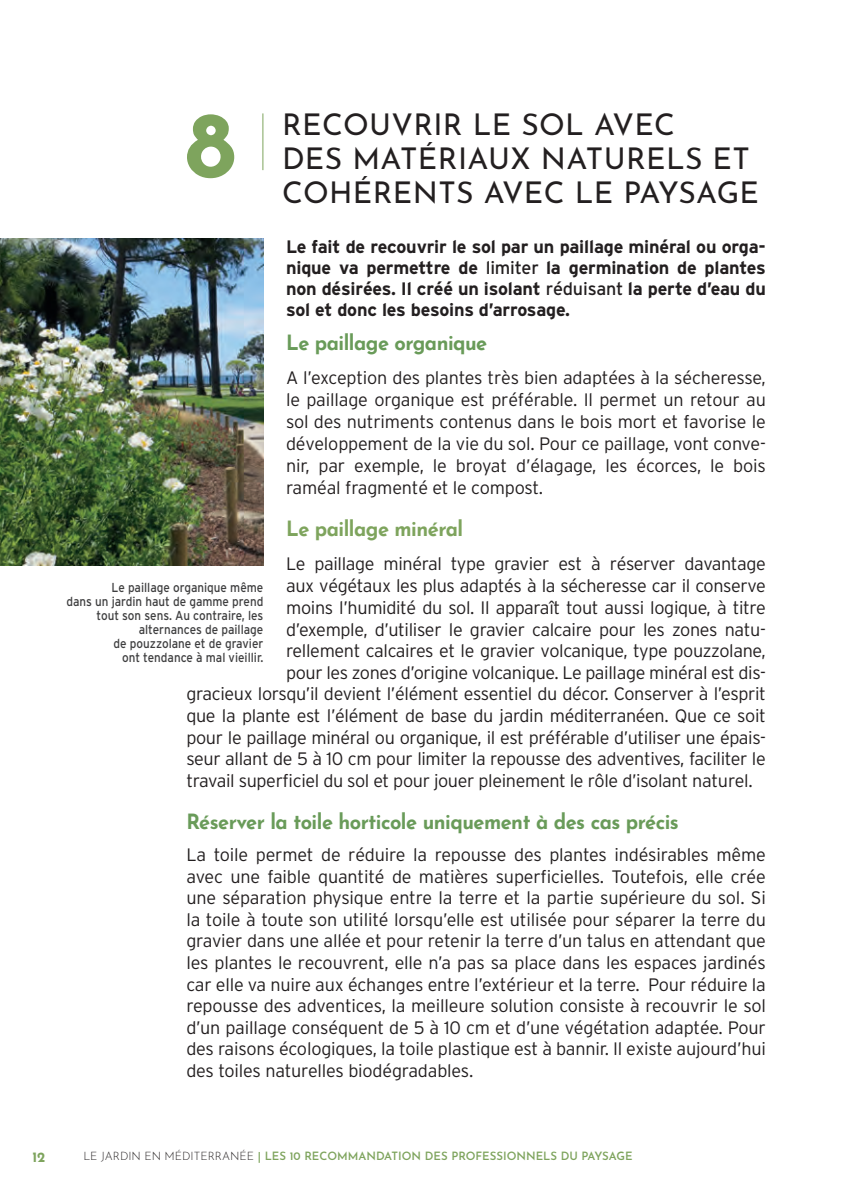
<style>
.page{position:relative;width:851px;height:1191px;background:#fff}
.page>*{position:absolute;margin:0;border:0;box-sizing:border-box;transform-origin:0 0}
.t1{font:700 94px "Josefin Sans";color:#7ea45d}
.t2{font:30px "Josefin Sans";letter-spacing:.01em;color:#231f20}
.Titre_2{font:700 21px "Josefin Sans";letter-spacing:-.025em;color:#699b59;scale:.95 1}
.textes{font:700 21px "Josefin Sans";letter-spacing:-.025em;color:#7ea45d;scale:.95 1}
.textes-2{font:300 18px/21.6px "Interstate";letter-spacing:-.02em;color:#231f20;text-align:justify}
.Titre_2-2{font:700 18px/21px "Interstate";letter-spacing:-.01em;color:#231f20;text-align:justify}
.t3{font:700 14px "Josefin Sans";color:#7ea45d}
.légendes{font:13px/14px "Interstate";color:#3e3e3f;text-align:right;scale:.9 1}
.t4{font:600 11.4px "Josefin Sans";color:#7ea45d}
.s1{font-weight:400}
.s2{font-weight:300;color:#231f20}
</style>
<div class="page">
<img style="left:0;top:239px;width:263px;height:326px">
<hr style="left:262px;top:113px;width:1px;height:57px;background:#7ea45d">
<p class="t1" style="left:185px;top:61px;width:52px">8</p>
<p class="t2" style="left:282px;top:99px;width:394px">RECOUVRIR LE SOL AVEC</p>
<p class="t2" style="left:282px;top:133px;width:469px">DES MATÉRIAUX NATURELS ET</p>
<p class="t2" style="left:282px;top:167px;width:478px">COHÉRENTS AVEC LE PAYSAGE</p>
<p class="Titre_2-2" style="left:286px;top:236px;width:481px">Le fait de recouvrir le sol par un paillage minéral ou orga&shy;nique va permettre de <span class="s1">limiter</span> la germination de plantes non désirées. Il créé un isolant <span class="s1">réduisant</span> la perte d’eau du sol et donc les besoins d’arrosage.</p>
<p class="Titre_2" style="left:286px;top:324px;width:213px">Le paillage organique</p>
<p class="textes-2" style="left:286px;top:367px;width:481px">A l’exception des plantes très bien adaptées à la sécheresse, le paillage organique est préférable. Il permet un retour au sol des nutriments contenus dans le bois mort et favorise le développement de la vie du sol. Pour ce paillage, vont conve&shy;nir, par exemple, le broyat d’élagage, les écorces, le bois raméal fragmenté et le compost.</p>
<p class="textes" style="left:286px;top:510px;width:188px">Le paillage minéral</p>
<p class="textes-2" style="left:286px;top:553px;width:481px">Le paillage minéral type gravier est à réserver davantage</p>
<p class="textes-2" style="left:286px;top:575px;width:481px">aux végétaux les plus adaptés à la sécheresse car il conserve</p>
<p class="textes-2" style="left:286px;top:597px;width:481px">moins l’humidité du sol. Il apparaît tout aussi logique, à titre</p>
<p class="textes-2" style="left:286px;top:618px;width:481px">d’exemple, d’utiliser le gravier calcaire pour les zones natu-</p>
<p class="textes-2" style="left:286px;top:640px;width:481px">rellement calcaires et le gravier volcanique, type pouzzolane,</p>
<p class="textes-2" style="left:286px;top:661px;width:481px">pour les zones d’origine volcanique. Le paillage minéral est dis-</p>
<p class="textes-2" style="left:186px;top:683px;width:581px">gracieux lorsqu’il devient l’élément essentiel du décor. Conserver à l’esprit</p>
<p class="textes-2" style="left:186px;top:705px;width:581px">que la plante est l’élément de base du jardin méditerranéen. Que ce soit</p>
<p class="textes-2" style="left:186px;top:726px;width:581px">pour le paillage minéral ou organique, il est préférable d’utiliser une épais-</p>
<p class="textes-2" style="left:186px;top:748px;width:581px">seur allant de 5 à 10 cm pour limiter la repousse des adventives, faciliter le</p>
<p class="textes-2" style="left:186px;top:769px;width:568px">travail superficiel du sol et pour jouer pleinement le rôle d’isolant naturel.</p>
<p class="Titre_2" style="left:186px;top:803px;width:520px">Réserver la toile horticole uniquement à des cas précis</p>
<p class="textes-2" style="left:186px;top:843px;width:581px">La toile permet de réduire la repousse des plantes indésirables même avec une faible quantité de matières superficielles. Toutefois, elle crée une séparation physique entre la terre et la partie supérieure du sol. Si la toile à toute son utilité lorsqu’elle est utilisée pour séparer la terre du gravier dans une allée et pour retenir la terre d’un talus en attendant que les plantes le recouvrent, elle n’a pas sa place dans les espaces jardinés car elle va nuire aux échanges entre l’extérieur et la terre. Pour réduire la repousse des adventices, la meilleure solution consiste à recouvrir le sol d’un paillage conséquent de 5 à 10 cm et d’une végétation adaptée. Pour des raisons écologiques, la toile plastique est à bannir. Il existe aujourd’hui des toiles naturelles biodégradables.</p>
<p class="légendes" style="left:66px;top:581px;width:220px">Le paillage organique même<br>dans un jardin haut de gamme prend tout son sens. Au contraire, les alternances de paillage<br>de pouzzolane et de gravier<br>ont tendance à mal vieillir.</p>
<p class="t3" style="left:32px;top:1144px;width:14px">12</p>
<p class="t4" style="left:83px;top:1146px;width:550px"><span class="s2">LE JARDIN EN MÉDITERRANÉE</span> | LES 10 RECOMMANDATION DES PROFESSIONNELS DU PAYSAGE</p>
</div>
